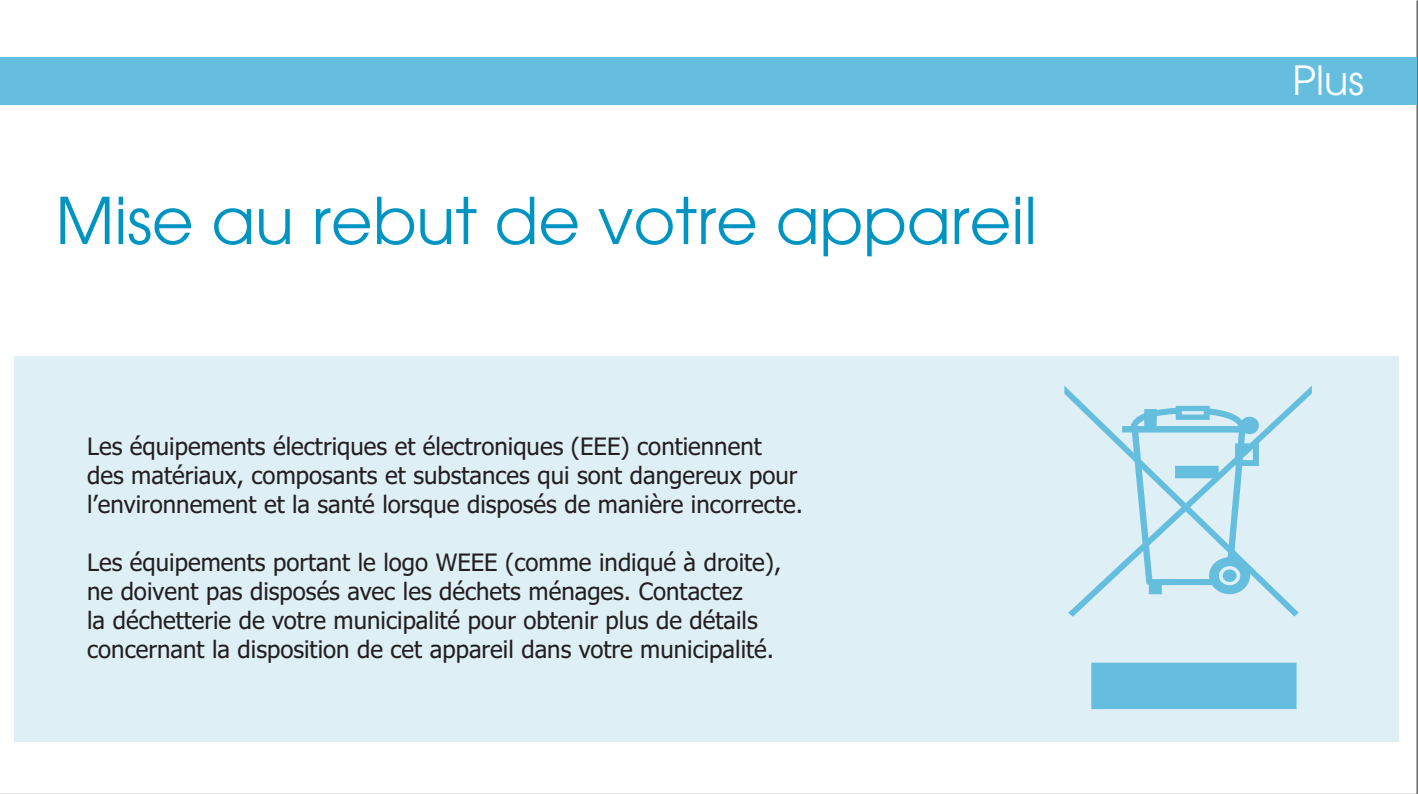
<style>
.page{position:relative;width:1418px;height:794px;background:#fff}
.page>*{position:absolute;margin:0;border:0;box-sizing:border-box;transform-origin:0 0}
.t1{font:64px "Avant Garde";color:#0094c3}
.t2{font:40px "Avant Garde";color:#fff}
.t3{font:24px/28.8px "Tahoma";color:#231f20}
</style>
<div class="page">
<div style="left:15px;top:356px;width:1383px;height:386px;background:#deeff6"></div>
<div style="left:0;top:57px;width:1416px;height:47px;background:#65bedd"></div>
<div style="left:1091px;top:662px;width:205px;height:47px;background:#65bedd"></div>
<svg style="left:1068px;top:386px;width:243px;height:230px"></svg>
<svg style="left:1122px;top:406px;width:136px;height:195px"></svg>
<h1 class="t1" style="left:56px;top:196px;width:982px">Mise au rebut de votre appareil</h1>
<p class="t3" style="left:87px;top:434px;width:717px">Les équipements électriques et électroniques (EEE) contiennent des matériaux, composants et substances qui sont dangereux pour l’environnement et la santé lorsque disposés de manière incorrecte.</p>
<p class="t3" style="left:87px;top:550px;width:695px">Les équipements portant le logo WEEE (comme indiqué à droite), ne doivent pas disposés avec les déchets ménages. Contactez<br>la déchetterie de votre municipalité pour obtenir plus de détails concernant la disposition de cet appareil dans votre municipalité.</p>
<h2 class="t2" style="left:1292px;top:65px;width:73px">Plus</h2>
</div>
